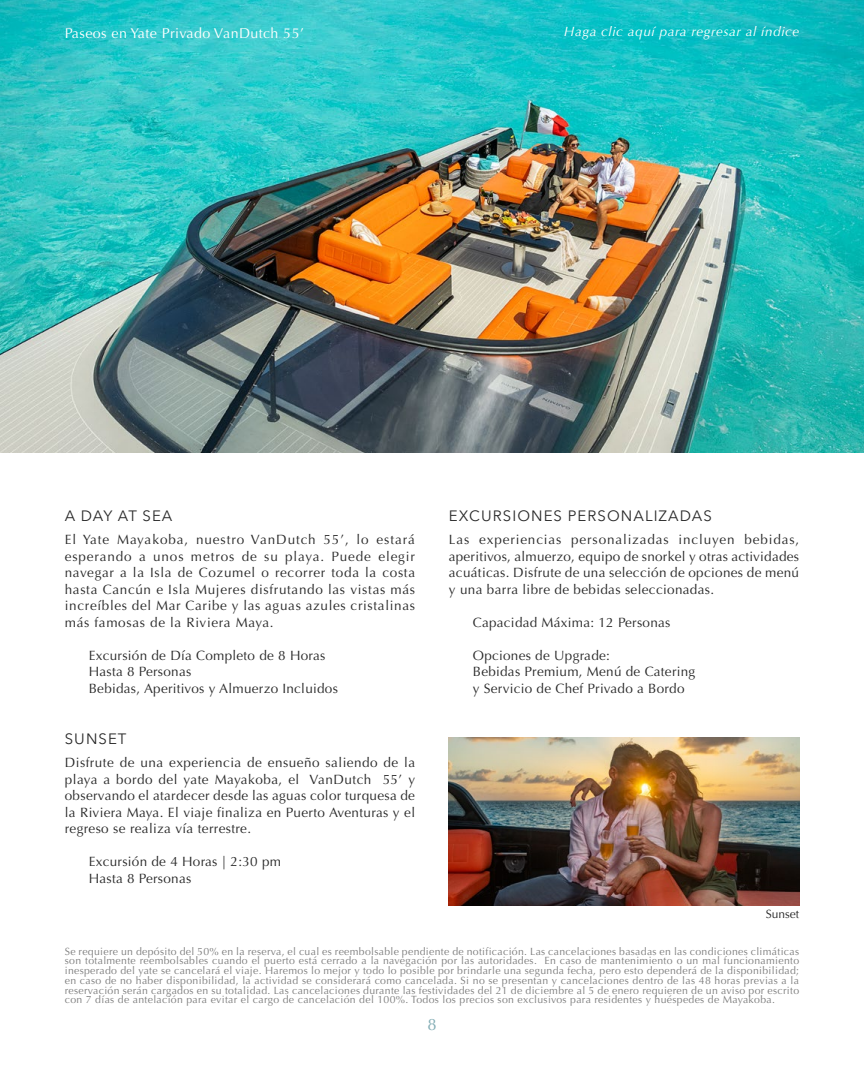
<style>
.page{position:relative;width:864px;height:1080px;background:#fff}
.page>*{position:absolute;margin:0;border:0;box-sizing:border-box;transform-origin:0 0}
.t1{font:16.5px "Optima";color:#83adb5}
.t2{font:15px "Avenir Next";letter-spacing:.07em;color:#282828}
.t3{font:14.25px "Optima";letter-spacing:.03em;color:#fff}
.t4{font:13.5px/16.5px "Optima";letter-spacing:.02em;color:#282828;text-align:justify}
.t5{font:italic 13.5px "Optima";letter-spacing:.04em;color:#fff}
.t6{font:12px "Optima";color:#282828}
.t7{font:10.5px/9.8px "Optima";letter-spacing:.03em;color:#7e7e7e;text-align:justify}
</style>
<div class="page">
<img style="left:0;top:0;width:864px;height:453px">
<img style="left:449px;top:738px;width:350px;height:167px">
<p class="t3" style="left:65px;top:25px;width:241px">Paseos en Yate Privado VanDutch 55’</p>
<p class="t5" style="left:564px;top:24px;width:237px">Haga clic aquí para regresar al índice</p>
<p class="t2" style="left:65px;top:503px;width:109px">A DAY AT SEA</p>
<p class="t4" style="left:65px;top:532px;width:352px">El Yate Mayakoba, nuestro VanDutch 55’, lo estará esperando a unos metros de su playa. Puede elegir navegar a la Isla de Cozumel o recorrer toda la costa hasta Cancún e Isla Mujeres disfrutando las vistas más increíbles del Mar Caribe y las aguas azules cristalinas más famosas de la Riviera Maya.</p>
<p class="t4" style="left:89px;top:647px;width:251px;text-align:left">Excursión de Día Completo de 8 Horas<br>Hasta 8 Personas<br>Bebidas, Aperitivos y Almuerzo Incluidos</p>
<p class="t2" style="left:65px;top:726px;width:63px">SUNSET</p>
<p class="t4" style="left:65px;top:755px;width:352px">Disfrute de una experiencia de ensueño saliendo de la playa a bordo del yate Mayakoba, el VanDutch 55’ y observando el atardecer desde las aguas color turquesa de la Riviera Maya. El viaje finaliza en Puerto Aventuras y el regreso se realiza vía terrestre.</p>
<p class="t4" style="left:89px;top:854px;width:194px">Excursión de 4 Horas | 2:30 pm<br>Hasta 8 Personas</p>
<p class="t2" style="left:449px;top:503px;width:265px">EXCURSIONES PERSONALIZADAS</p>
<p class="t4" style="left:449px;top:532px;width:352px">Las experiencias personalizadas incluyen bebidas, aperitivos, almuerzo, equipo de snorkel y otras actividades acuáticas. Disfrute de una selección de opciones de menú y una barra libre de bebidas seleccionadas.</p>
<p class="t4" style="left:473px;top:614px;width:199px">Capacidad Máxima: 12 Personas</p>
<p class="t4" style="left:473px;top:647px;width:224px;text-align:left">Opciones de Upgrade:<br>Bebidas Premium, Menú de Catering y Servicio de Chef Privado a Bordo</p>
<p class="t6" style="left:766px;top:907px;width:35px">Sunset</p>
<p class="t7" style="left:65px;top:946px;width:736px">Se requiere un depósito del 50% en la reserva, el cual es reembolsable pendiente de notificación. Las cancelaciones basadas en las condiciones climáticas son totalmente reembolsables cuando el puerto está cerrado a la navegación por las autoridades. En caso de mantenimiento o un mal funcionamiento inesperado del yate se cancelará el viaje. Haremos lo mejor y todo lo posible por brindarle una segunda fecha, pero esto dependerá de la disponibilidad; en caso de no haber disponibilidad, la actividad se considerará como cancelada. Si no se presentan y cancelaciones dentro de las 48 horas previas a la reservación serán cargados en su totalidad. Las cancelaciones durante las festividades del 21 de diciembre al 5 de enero requieren de un aviso por escrito con 7 días de antelación para evitar el cargo de cancelación del 100%. Todos los precios son exclusivos para residentes y huéspedes de Mayakoba.</p>
<p class="t1" style="left:427px;top:1015px;width:11px">8</p>
</div>
